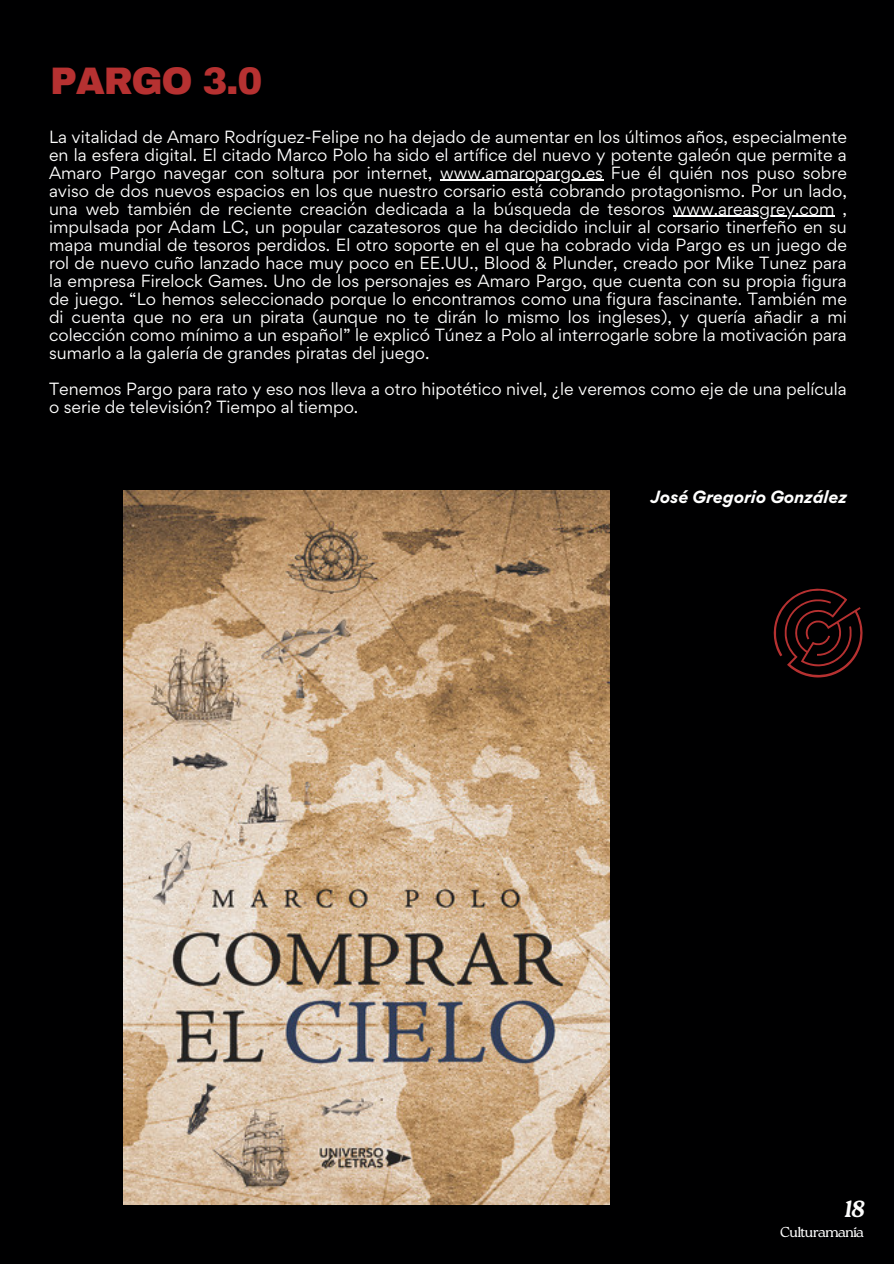
<style>
.page{position:relative;width:894px;height:1264px;background:#fff}
.page>*{position:absolute;margin:0;border:0;box-sizing:border-box;transform-origin:0 0}
.t1{font:900 37.5px "Archivo";letter-spacing:-.035em;color:#b63131}
.t2{font:italic 700 23.4px "Roca Two";color:#fdfdfd}
.t3{font:15.75px/18px "Gordita";color:#fff;text-align:justify}
.t4{font:italic 700 15.75px "Gordita";color:#fff}
.t5{font:300 14.4px "Roca Two";letter-spacing:-.065em;color:#fdfdfd}
</style>
<div class="page">
<div style="left:0;top:0;width:893px;height:1263px;background:#000001"></div>
<svg style="left:773px;top:588px;width:90px;height:89px"></svg>
<img style="left:123px;top:490px;width:486px;height:714px">
<hr style="left:440px;top:180px;width:163px;height:1px;background:#fff">
<hr style="left:672px;top:216px;width:162px;height:1px;background:#fff">
<p class="t1" style="left:50px;top:61px;width:214px">PARGO 3.0</p>
<p class="t3" style="left:49px;top:127px;width:799px">La vitalidad de Amaro Rodríguez-Felipe no ha dejado de aumentar en los últimos años, especialmente en la esfera digital. El citado Marco Polo ha sido el artífice del nuevo y potente galeón que permite a Amaro Pargo navegar con soltura por internet,</p>
<p class="t3" style="left:49px;top:163px;width:799px;text-indent:391px">www.amaropargo.es Fue él quién nos puso sobre aviso de dos nuevos espacios en los que nuestro corsario está cobrando protagonismo. Por un lado, una web también de reciente creación dedicada a la búsqueda de tesoros</p>
<h2 class="t3" style="left:49px;top:199px;width:799px;text-indent:623px">www.areasgrey.com , impulsada por Adam LC, un popular cazatesoros que ha decidido incluir al corsario tinerfeño en su mapa mundial de tesoros perdidos. El otro soporte en el que ha cobrado vida Pargo es un juego de rol de nuevo cuño lanzado hace muy poco en EE.UU., Blood &amp; Plunder, creado por Mike Tunez para la empresa Firelock Games. Uno de los personajes es Amaro Pargo, que cuenta con su propia figura de juego. “Lo hemos seleccionado porque lo encontramos como una figura fascinante. También me di cuenta que no era un pirata (aunque no te dirán lo mismo los ingleses), y quería añadir a mi colección como mínimo a un español” le explicó Túnez a Polo al interrogarle sobre la motivación para sumarlo a la galería de grandes piratas del juego.</h2>
<h2 class="t3" style="left:49px;top:379px;width:799px">Tenemos Pargo para rato y eso nos lleva a otro hipotético nivel, ¿le veremos como eje de una película o serie de televisión? Tiempo al tiempo.</h2>
<h2 class="t4" style="left:650px;top:486px;width:198px">José Gregorio González</h2>
<p class="t2" style="left:843px;top:1194px;width:23px">18</p>
<p class="t5" style="left:780px;top:1223px;width:85px">Culturamanía</p>
</div>
